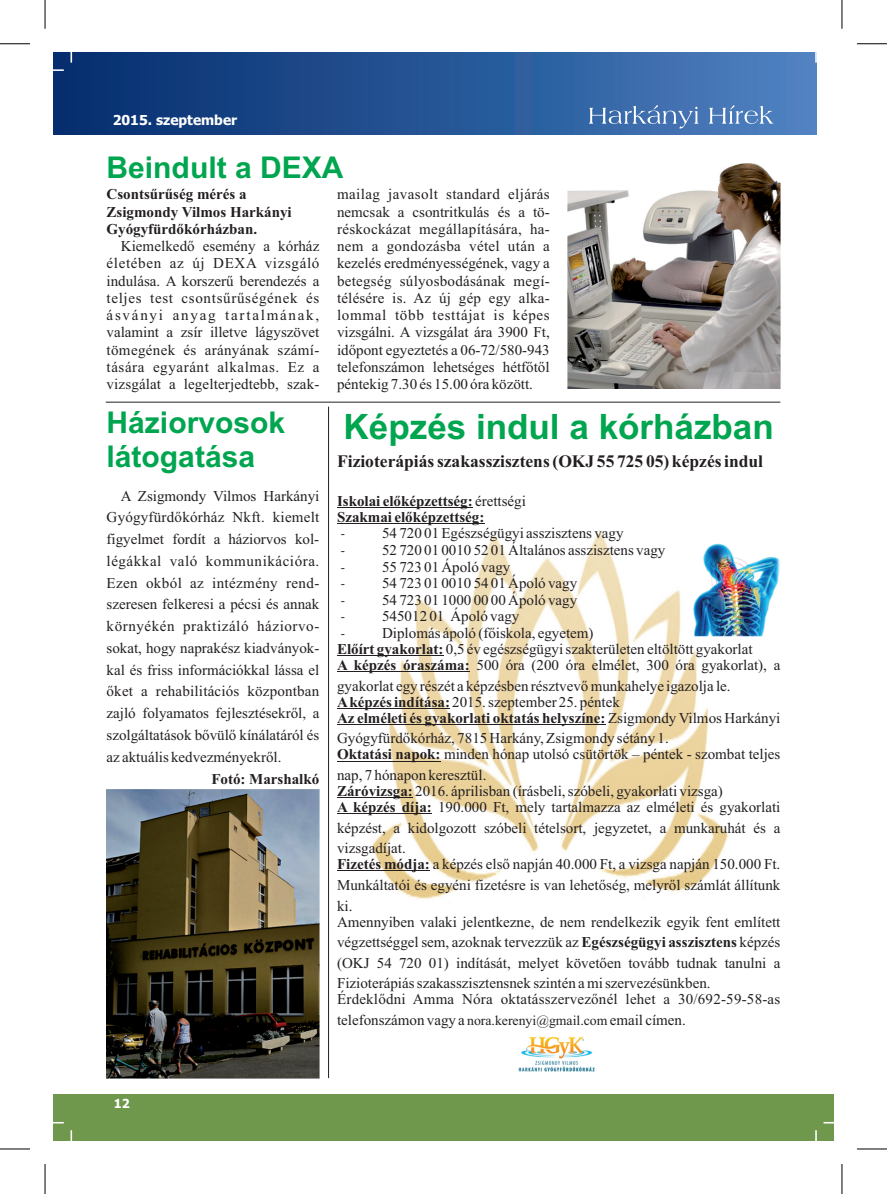
<style>
.page{position:relative;width:887px;height:1194px;background:#fff}
.page>*{position:absolute;margin:0;border:0;box-sizing:border-box;transform-origin:0 0}
.t1{font:700 35px "Arial";color:#00a54f}
.t2{font:700 30px/33.5px "Arial";color:#00a54f}
.t3{font:700 17.5px "Times New Roman";color:#231f20}
.t4{font:15px/17.2px "Times New Roman";color:#231f20}
.t5{font:700 15px/17.2px "Times New Roman";color:#231f20}
.t6{font:700 13.75px "Tahoma";color:#fff}
.t7{font:13.75px "Calibri";color:#231f20}
.t8{font:700 12.5px "Tahoma";color:#fff}
.s1{font-weight:400}
.s2{font-weight:700}
.s3{font-size:13.75px}
</style>
<div class="page">
<div style="left:54px;top:1094px;width:779px;height:46px;background:#70984d"></div>
<div style="left:54px;top:52px;width:761px;height:83px;background:linear-gradient(to right,#022c6c,#4d81c0)"></div>
<svg style="left:588px;top:105px;width:185px;height:24px"></svg>
<svg style="left:53px;top:69px;width:11px;height:2px"></svg>
<svg style="left:70px;top:52px;width:2px;height:11px"></svg>
<svg style="left:70px;top:1130px;width:2px;height:11px"></svg>
<hr style="left:106px;top:402px;width:674px;height:1px;background:#231f20">
<img style="left:107px;top:790px;width:212px;height:288px">
<img style="left:567px;top:164px;width:213px;height:225px">
<hr style="left:328px;top:407px;width:1px;height:671px;background:#231f20">
<img style="left:372px;top:507px;width:357px;height:396px">
<hr style="left:337px;top:507px;width:135px;height:1px;background:#231f20">
<hr style="left:337px;top:523px;width:147px;height:1px;background:#231f20">
<hr style="left:337px;top:655px;width:106px;height:1px;background:#231f20">
<hr style="left:337px;top:671px;width:132px;height:1px;background:#231f20">
<hr style="left:337px;top:708px;width:113px;height:1px;background:#231f20">
<hr style="left:337px;top:724px;width:268px;height:1px;background:#231f20">
<hr style="left:337px;top:761px;width:103px;height:1px;background:#231f20">
<hr style="left:337px;top:797px;width:76px;height:1px;background:#231f20">
<hr style="left:337px;top:813px;width:95px;height:1px;background:#231f20">
<hr style="left:337px;top:870px;width:93px;height:1px;background:#231f20">
<img style="left:689px;top:540px;width:91px;height:97px">
<img style="left:518px;top:1036px;width:77px;height:36px">
<hr style="left:0;top:1149px;width:30px;height:1px;background:#000">
<hr style="left:45px;top:1164px;width:1px;height:30px;background:#000">
<hr style="left:0;top:44px;width:30px;height:1px;background:#000">
<svg style="left:45px;top:0;width:1px;height:29px"></svg>
<hr style="left:856px;top:44px;width:30px;height:1px;background:#000">
<svg style="left:841px;top:0;width:1px;height:29px"></svg>
<hr style="left:856px;top:1149px;width:30px;height:1px;background:#000">
<hr style="left:841px;top:1164px;width:1px;height:30px;background:#000">
<p class="t6" style="left:113px;top:115px;width:126px">2015. szeptember</p>
<h2 class="t2" style="left:107px;top:153px;width:238px">Beindult a DEXA</h2>
<p class="t5" style="left:107px;top:187px;width:187px">Csontsűrűség mérés a<br>Zsigmondy Vilmos Harkányi<br>Gyógyfürdőkórházban.</p>
<p class="t4" style="left:106px;top:239px;width:214px;text-align:justify;text-indent:14px">Kiemelkedő esemény a kórház életében az új DEXA vizsgáló indulása. A korszerű berendezés a teljes test csontsűrűségének és ásványi anyag tartalmának, valamint a zsír illetve lágyszövet tömegének és arányának számí&shy;tására egyaránt alkalmas. Ez a vizsgálat a legelterjedtebb, szak-</p>
<p class="t4" style="left:337px;top:187px;width:214px;text-align:justify">mailag javasolt standard eljárás nemcsak a csontritkulás és a tö&shy;réskockázat megállapítására, ha&shy;nem a gondozásba vétel után a kezelés eredményességének, vagy a betegség súlyosbodásának megí&shy;télésére is. Az új gép egy alka&shy;lommal több testtájat is képes vizsgálni. A vizsgálat ára 3900 Ft, időpont egyeztetés a 06-72/580-943 telefonszámon lehetséges hétfőtől péntekig 7.30 és 15.00 óra között.</p>
<h2 class="t2" style="left:107px;top:409px;width:180px">Háziorvosok látogatása</h2>
<p class="t4" style="left:106px;top:486px;width:214px;line-height:21.8px;text-align:justify;text-indent:14px">A Zsigmondy Vilmos Harkányi Gyógyfürdőkórház Nkft. kiemelt figyelmet fordít a háziorvos kol&shy;légákkal való kommunikációra.<br>Ezen okból az intézmény rend&shy;szeresen felkeresi a pécsi és annak környékén praktizáló háziorvo&shy;sokat, hogy naprakész kiadványok&shy;kal és friss információkkal lássa el őket a rehabilitációs központban zajló folyamatos fejlesztésekről, a szolgáltatások bővülő kínálatáról és az aktuális kedvezményekről.</p>
<p class="t5" style="left:211px;top:772px;width:109px">Fotó: Marshalkó</p>
<h1 class="t1" style="left:343px;top:413px;width:431px">Képzés indul a kórházban</h1>
<p class="t3" style="left:337px;top:455px;width:427px">Fizioterápiás szakasszisztens (OKJ 55 725 05) képzés indul</p>
<p class="t5" style="left:337px;top:494px;width:190px;line-height:16px">Iskolai előképzettség: <span class="s1">érettségi<br></span>Szakmai előképzettség:</p>
<p class="t7" style="left:341px;top:528px;width:6px">-</p>
<p class="t4" style="left:382px;top:526px;width:243px">54 720 01 Egészségügyi asszisztens vagy</p>
<p class="t7" style="left:341px;top:545px;width:6px">-</p>
<p class="t4" style="left:382px;top:543px;width:284px">52 720 01 0010 52 01 Általános asszisztens vagy</p>
<p class="t7" style="left:341px;top:561px;width:6px">-</p>
<p class="t4" style="left:382px;top:559px;width:130px">55 723 01 Ápoló vagy</p>
<p class="t7" style="left:341px;top:578px;width:6px">-</p>
<p class="t4" style="left:382px;top:576px;width:196px">54 723 01 0010 54 01 Ápoló vagy</p>
<p class="t7" style="left:341px;top:594px;width:6px">-</p>
<p class="t4" style="left:382px;top:593px;width:196px">54 723 01 1000 00 00 Ápoló vagy</p>
<p class="t7" style="left:341px;top:611px;width:6px">-</p>
<p class="t4" style="left:382px;top:609px;width:139px">545012 01 Ápoló vagy</p>
<p class="t7" style="left:341px;top:628px;width:6px">-</p>
<p class="t4" style="left:337px;top:626px;width:444px;line-height:16px;text-indent:45px">Diplomás ápoló (főiskola, egyetem)<br><span class="s2">Előírt gyakorlat:</span> 0,5 év egészségügyi szakterületen eltöltött gyakorlat<br><span class="s2">A képzés óraszáma:</span> 500 óra (200 óra elmélet, 300 óra gyakorlat), a</p>
<p class="t4" style="left:337px;top:679px;width:444px;line-height:16px">gyakorlat egy részét a képzésben résztvevő munkahelye igazolja le.<br><span class="s2">Aképzés indítása:</span> 2015. szeptember 25. péntek<br><span class="s2">Az elméleti és gyakorlati oktatás helyszíne:</span> Zsigmondy Vilmos Harkányi</p>
<p class="t4" style="left:337px;top:732px;width:444px;line-height:16px">Gyógyfürdőkórház, 7815 Harkány, Zsigmondy sétány 1.<br><span class="s2">Oktatási napok:</span> minden hónap utolsó csütörtök – péntek - szombat teljes</p>
<p class="t4" style="left:337px;top:768px;width:444px;line-height:16px">nap, 7 hónapon keresztül.<br><span class="s2">Záróvizsga:</span> 2016. áprilisban (írásbeli, szóbeli, gyakorlati vizsga)<br><span class="s2">A képzés díja:</span> 190.000 Ft, mely tartalmazza az elméleti és gyakorlati</p>
<p class="t4" style="left:337px;top:819px;width:444px;line-height:20.6px">képzést, a kidolgozott szóbeli tételsort, jegyzetet, a munkaruhát és a vizsgadíjat.</p>
<p class="t4" style="left:337px;top:855px;width:444px;line-height:20.6px;text-align:justify"><span class="s2">Fizetés módja:</span> a képzés első napján 40.000 Ft, a vizsga napján 150.000 Ft.<br>Munkáltatói és egyéni fizetésre is van lehetőség, melyről számlát állítunk ki.</p>
<p class="t4" style="left:337px;top:912px;width:444px;line-height:20.6px;text-align:justify">Amennyiben valaki jelentkezne, de nem rendelkezik egyik fent említett végzettséggel sem, azoknak tervezzük az <span class="s2">Egészségügyi asszisztens</span> képzés (OKJ 54 720 01) indítását, melyet követően tovább tudnak tanulni a Fizioterápiás szakasszisztensnek szintén a mi szervezésünkben.</p>
<p class="t4" style="left:337px;top:990px;width:444px;line-height:20.6px">Érdeklődni Amma Nóra oktatásszervezőnél lehet a 30/692-59-58-as telefonszámon vagy a <span class="s3">nora.kerenyi@gmail.com</span> email címen.</p>
<p class="t8" style="left:114px;top:1098px;width:17px">12</p>
</div>
